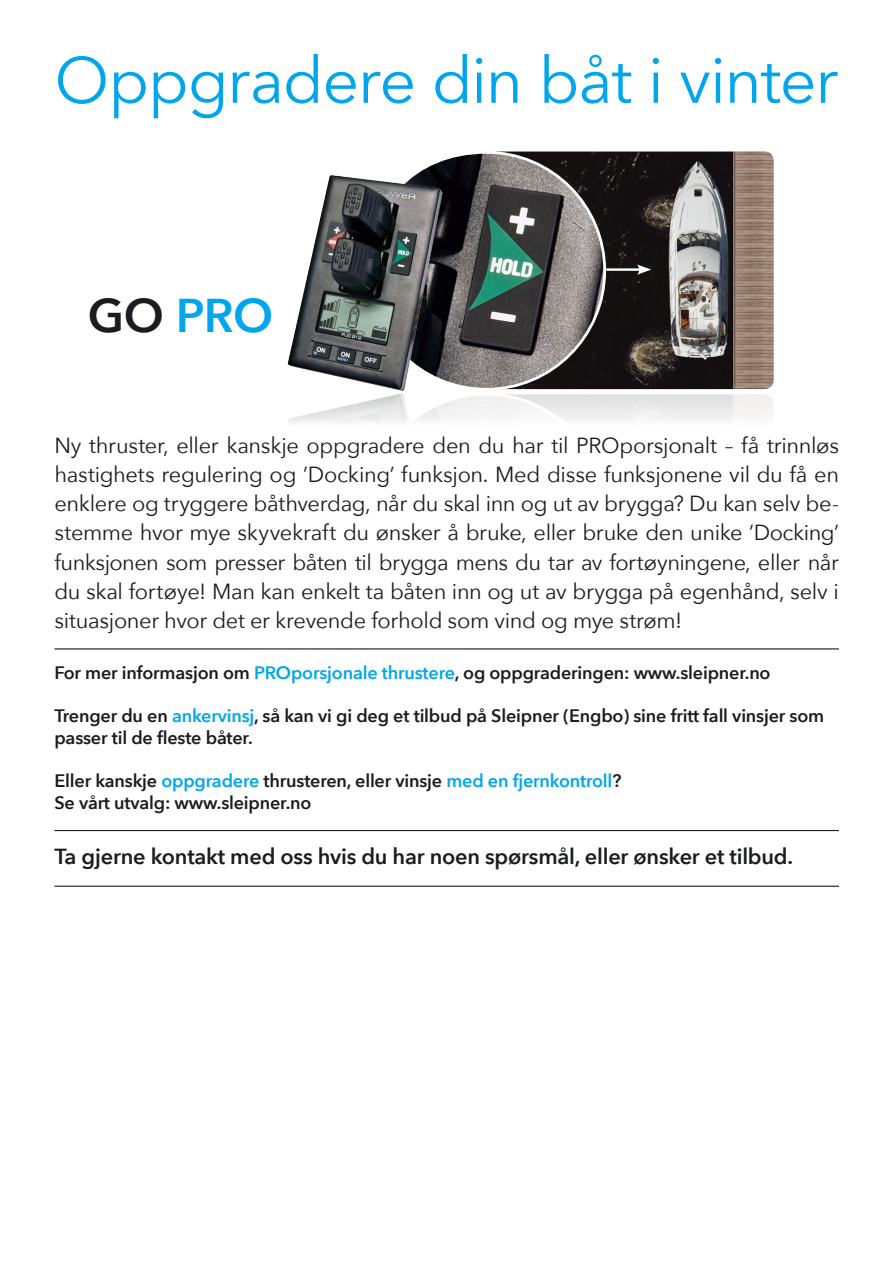
<style>
.page{position:relative;width:893px;height:1263px;background:#fff}
.page>*{position:absolute;margin:0;border:0;box-sizing:border-box;transform-origin:0 0}
.t1{font:64.5px "Avenir Next";letter-spacing:-.02em;color:#00a6eb}
.Subheading{font:600 47.25px "Avenir Next";color:#00a6eb}
.Subheading-2{font:21.9px/29.2px "Avenir Next";letter-spacing:-.015em;color:#1b1c20;text-align:justify}
.Subheading-3{font:600 21.75px "Avenir Next";letter-spacing:-.01em;color:#1b1c20}
.Subheading-4{font:600 18px/21.6px "Avenir Next";letter-spacing:-.01em;color:#1b1c20}
.s1{color:#1b1c20}
.s2{color:#00a6eb}
</style>
<div class="page">
<img style="left:505px;top:152px;width:269px;height:237px">
<img style="left:368px;top:152px;width:237px;height:237px;border-radius:118px">
<hr style="left:606px;top:268px;width:36px;height:3px;background:#fff">
<svg style="left:637px;top:264px;width:14px;height:11px"></svg>
<img style="left:287px;top:172px;width:162px;height:219px">
<hr style="left:54px;top:648px;width:785px;height:1px;background:#1b1c20">
<hr style="left:54px;top:830px;width:785px;height:1px;background:#1b1c20">
<hr style="left:54px;top:886px;width:785px;height:1px;background:#1b1c20">
<svg style="left:449px;top:394px;width:157px;height:30px"></svg>
<img style="left:288px;top:393px;width:161px;height:30px">
<p class="t1" style="left:54px;top:26px;width:785px">Oppgradere din båt i vinter</p>
<p class="Subheading" style="left:88px;top:275px;width:187px"><span class="s1">GO</span> PRO</p>
<p class="Subheading-2" style="left:54px;top:429px;width:786px">Ny thruster, eller kanskje oppgradere den du har til PROporsjonalt – få trinnløs hastighets regulering og ’Docking’ funksjon. Med disse funksjonene vil du få en enklere og tryggere båthverdag, når du skal inn og ut av brygga? Du kan selv be&shy;stemme hvor mye skyvekraft du ønsker å bruke, eller bruke den unike ’Docking’ funksjonen som presser båten til brygga mens du tar av fortøyningene, eller når du skal fortøye! Man kan enkelt ta båten inn og ut av brygga på egenhånd, selv i situasjoner hvor det er krevende forhold som vind og mye strøm!</p>
<p class="Subheading-4" style="left:54px;top:661px;width:718px">For mer informasjon om <span class="s2">PROporsjonale thrustere</span>, og oppgraderingen: www.sleipner.no</p>
<p class="Subheading-4" style="left:54px;top:705px;width:771px">Trenger du en <span class="s2">ankervinsj</span>, så kan vi gi deg et tilbud på Sleipner (Engbo) sine fritt fall vinsjer som passer til de fleste båter.</p>
<p class="Subheading-4" style="left:54px;top:769px;width:569px">Eller kanskje <span class="s2">oppgradere</span> thrusteren, eller vinsje <span class="s2">med en fjernkontroll</span>?</p>
<p class="Subheading-4" style="left:54px;top:791px;width:259px">Se vårt utvalg: www.sleipner.no</p>
<p class="Subheading-3" style="left:54px;top:838px;width:740px">Ta gjerne kontakt med oss hvis du har noen spørsmål, eller ønsker et tilbud.</p>
</div>
